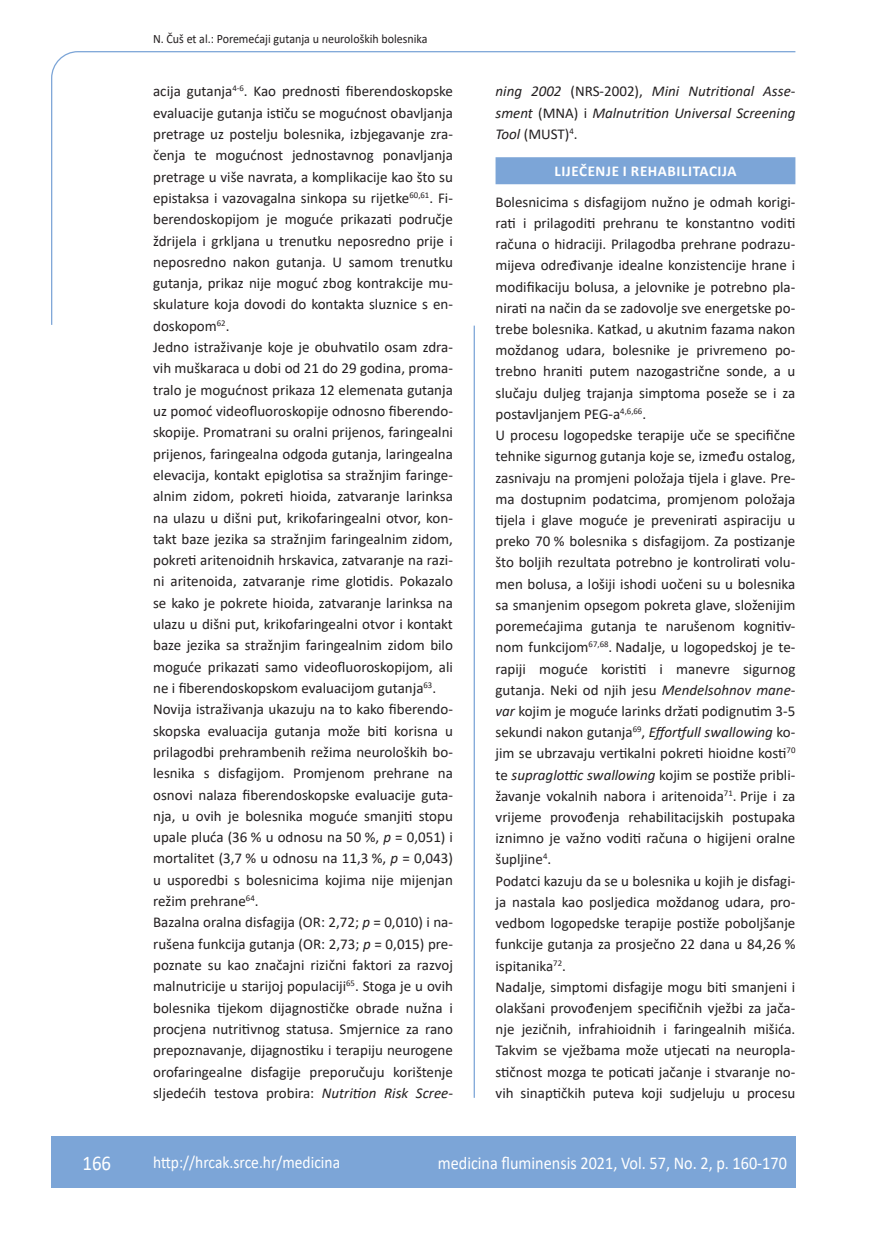
<style>
.page{position:relative;width:872px;height:1234px;background:#fff}
.page>*{position:absolute;margin:0;border:0;box-sizing:border-box;transform-origin:0 0}
.t1{font:21px "Calibri";color:#fff;scale:.9 1}
.t2{font:18px "Calibri";color:#fff;scale:.9 1}
.t3{font:17.25px "Calibri";color:#fff;scale:.9 1}
.osnovni_tekst{font:15px/21.3px "Calibri";color:#231f20;text-align:justify}
.osnovni_tekst-2{font:italic 15px/21.1px "Calibri";color:#231f20;text-align:justify}
.naslov_ruler{font:700 15px "Calibri";letter-spacing:.04em;color:#fff}
.glava{font:12.75px "Calibri";color:#231f20;scale:.94 1}
.s1{font-style:italic}
.s2{font-style:normal}
</style>
<div class="page">
<svg style="left:51px;top:51px;width:745px;height:274px"></svg>
<hr style="left:473px;top:325px;width:2px;height:772px;background:#7ca5d7">
<div style="left:51px;top:1135px;width:744px;height:51px;background:#7ca5d7"></div>
<div style="left:495px;top:157px;width:300px;height:27px;background:#7ca5d7"></div>
<p class="glava" style="left:153px;top:29px;width:293px">N. Čuš et al.: Poremećaji gutanja u neuroloških bolesnika</p>
<p class="osnovni_tekst" style="left:153px;top:80px;width:301px">acija gutanja<sup>4-6</sup>. Kao prednosti fiberendoskopske evaluacije gutanja ističu se mogućnost obavljanja pretrage uz postelju bolesnika, izbjegavanje zra&shy;čenja te mogućnost jednostavnog ponavljanja pretrage u više navrata, a komplikacije kao što su epistaksa i vazovagalna sinkopa su rijetke<sup>60,61</sup>. Fi&shy;berendoskopijom je moguće prikazati područje ždrijela i grkljana u trenutku neposredno prije i neposredno nakon gutanja. U samom trenutku gutanja, prikaz nije moguć zbog kontrakcije mu&shy;skulature koja dovodi do kontakta sluznice s en&shy;doskopom<sup>62</sup>.</p>
<p class="osnovni_tekst" style="left:153px;top:336px;width:301px">Jedno istraživanje koje je obuhvatilo osam zdra&shy;vih muškaraca u dobi od 21 do 29 godina, proma&shy;tralo je mogućnost prikaza 12 elemenata gutanja uz pomoć videofluoroskopije odnosno fiberendo&shy;skopije. Promatrani su oralni prijenos, faringealni prijenos, faringealna odgoda gutanja, laringealna elevacija, kontakt epiglotisa sa stražnjim faringe&shy;alnim zidom, pokreti hioida, zatvaranje larinksa na ulazu u dišni put, krikofaringealni otvor, kon&shy;takt baze jezika sa stražnjim faringealnim zidom, pokreti aritenoidnih hrskavica, zatvaranje na razi&shy;ni aritenoida, zatvaranje rime glotidis. Pokazalo se kako je pokrete hioida, zatvaranje larinksa na ulazu u dišni put, krikofaringealni otvor i kontakt baze jezika sa stražnjim faringealnim zidom bilo moguće prikazati samo videofluoroskopijom, ali ne i fiberendoskopskom evaluacijom gutanja<sup>63</sup>.</p>
<p class="osnovni_tekst" style="left:153px;top:698px;width:301px">Novija istraživanja ukazuju na to kako fiberendo&shy;skopska evaluacija gutanja može biti korisna u prilagodbi prehrambenih režima neuroloških bo&shy;lesnika s disfagijom. Promjenom prehrane na osnovi nalaza fiberendoskopske evaluacije guta&shy;nja, u ovih je bolesnika moguće smanjiti stopu upale pluća (36 % u odnosu na 50 %, <span class="s1">p</span> = 0,051) i mortalitet (3,7 % u odnosu na 11,3 %, <span class="s1">p</span> = 0,043) u usporedbi s bolesnicima kojima nije mijenjan režim prehrane<sup>64</sup>.</p>
<p class="osnovni_tekst" style="left:153px;top:911px;width:301px">Bazalna oralna disfagija (OR: 2,72; <span class="s1">p</span> = 0,010) i na&shy;rušena funkcija gutanja (OR: 2,73; <span class="s1">p</span> = 0,015) pre&shy;poznate su kao značajni rizični faktori za razvoj malnutricije u starijoj populaciji<sup>65</sup>. Stoga je u ovih bolesnika tijekom dijagnostičke obrade nužna i procjena nutritivnog statusa. Smjernice za rano prepoznavanje, dijagnostiku i terapiju neurogene orofaringealne disfagije preporučuju korištenje sljedećih testova probira: <span class="s1">Nutrition Risk Scree-</span></p>
<p class="osnovni_tekst-2" style="left:495px;top:80px;width:301px">ning 2002 <span class="s2">(NRS-2002),</span> Mini Nutritional Asse&shy;sment <span class="s2">(MNA) i</span> Malnutrition Universal Screening Tool <span class="s2">(MUST)</span><sup>4</sup><span class="s2">.</span></p>
<p class="naslov_ruler" style="left:554px;top:160px;width:183px">LIJEČENJE I REHABILITACIJA</p>
<p class="osnovni_tekst" style="left:495px;top:191px;width:301px">Bolesnicima s disfagijom nužno je odmah korigi&shy;rati i prilagoditi prehranu te konstantno voditi računa o hidraciji. Prilagodba prehrane podrazu&shy;mijeva određivanje idealne konzistencije hrane i modifikaciju bolusa, a jelovnike je potrebno pla&shy;nirati na način da se zadovolje sve energetske po&shy;trebe bolesnika. Katkad, u akutnim fazama nakon moždanog udara, bolesnike je privremeno po&shy;trebno hraniti putem nazogastrične sonde, a u slučaju duljeg trajanja simptoma poseže se i za postavljanjem PEG-a<sup>4,6,66</sup>.</p>
<p class="osnovni_tekst" style="left:495px;top:424px;width:301px">U procesu logopedske terapije uče se specifične tehnike sigurnog gutanja koje se, između ostalog, zasnivaju na promjeni položaja tijela i glave. Pre&shy;ma dostupnim podatcima, promjenom položaja tijela i glave moguće je prevenirati aspiraciju u preko 70 % bolesnika s disfagijom. Za postizanje što boljih rezultata potrebno je kontrolirati volu&shy;men bolusa, a lošiji ishodi uočeni su u bolesnika sa smanjenim opsegom pokreta glave, složenijim poremećajima gutanja te narušenom kognitiv&shy;nom funkcijom<sup>67,68</sup>. Nadalje, u logopedskoj je te&shy;rapiji moguće koristiti i manevre sigurnog gutanja. Neki od njih jesu <span class="s1">Mendelsohnov mane&shy;var</span> kojim je moguće larinks držati podignutim 3-5 sekundi nakon gutanja<sup>69</sup>, <span class="s1">Effortfull swallowing</span> ko&shy;jim se ubrzavaju vertikalni pokreti hioidne kosti<sup>70 </sup>te <span class="s1">supraglottic swallowing</span> kojim se postiže pribli&shy;žavanje vokalnih nabora i aritenoida<sup>71</sup>. Prije i za vrijeme provođenja rehabilitacijskih postupaka iznimno je važno voditi računa o higijeni oralne šupljine<sup>4</sup>.</p>
<p class="osnovni_tekst" style="left:495px;top:869px;width:301px">Podatci kazuju da se u bolesnika u kojih je disfagi&shy;ja nastala kao posljedica moždanog udara, pro&shy;vedbom logopedske terapije postiže poboljšanje funkcije gutanja za prosječno 22 dana u 84,26 % ispitanika<sup>72</sup>.</p>
<p class="osnovni_tekst" style="left:495px;top:975px;width:301px">Nadalje, simptomi disfagije mogu biti smanjeni i olakšani provođenjem specifičnih vježbi za jača&shy;nje jezičnih, infrahioidnih i faringealnih mišića.<br>Takvim se vježbama može utjecati na neuropla&shy;stičnost mozga te poticati jačanje i stvaranje no&shy;vih sinaptičkih puteva koji sudjeluju u procesu</p>
<p class="t1" style="left:82px;top:1147px;width:33px">166</p>
<p class="t3" style="left:153px;top:1149px;width:209px">http://hrcak.srce.hr/medicina</p>
<p class="t2" style="left:438px;top:1149px;width:389px">medicina fluminensis 2021, Vol. 57, No. 2, p. 160-170</p>
</div>
